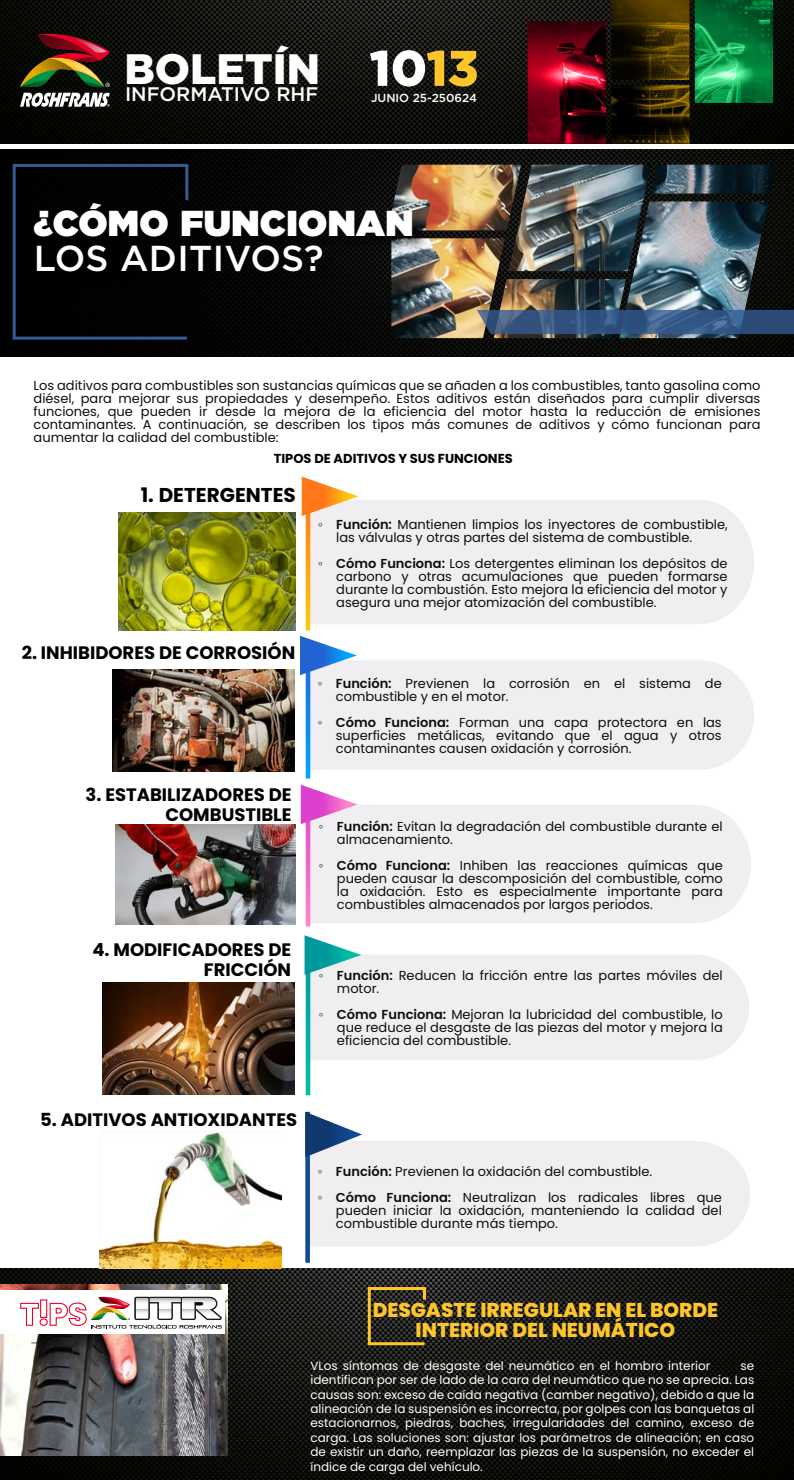
<style>
.page{position:relative;width:794px;height:1480px;background:#fff}
.page>*{position:absolute;margin:0;border:0;box-sizing:border-box;transform-origin:0 0}
.t1{font:900 50px "Gotham";color:#fff}
.t2{font:900 42.5px "Gotham";color:#fff}
.t3{font:900 36px "Gotham";letter-spacing:.01em;color:#fff}
.t4{font:500 36px "Gotham";letter-spacing:.01em;color:#fff}
.t5{font:800 20px/20px "Poppins";color:#ffc629;text-align:center}
.t6{font:700 20px "Poppins";color:#000}
.t7{font:500 19.6px "Gotham";color:#fff}
.t8{font:700 18px/20px "Poppins";color:#000;text-align:right}
.t9{font:13px/13px "Poppins";color:#0e0e0d}
.t10{font:700 13px "Poppins";color:#000}
.t11{font:12px/14.4px "Poppins";color:#fff;text-align:justify}
.t12{font:500 11.6px "Gotham";color:#fff}
.s1{color:#ffc629}
.s2{font-family:"Times New Roman"}
.s3{font-weight:600}
</style>
<div class="page">
<div style="left:310px;top:660px;width:444px;height:110px;background:#f0eef0"></div>
<div style="left:310px;top:500px;width:444px;height:124px;background:#f0eef0"></div>
<div style="left:310px;top:805px;width:441px;height:118px;background:#f0eef0"></div>
<svg style="left:306px;top:516px;width:4px;height:115px"></svg>
<svg style="left:306px;top:675px;width:4px;height:103px"></svg>
<svg style="left:306px;top:824px;width:4px;height:102px"></svg>
<hr style="left:306px;top:937px;width:4px;height:158px;background:#00bba7">
<div style="left:305px;top:1112px;width:5px;height:151px;background:#114c93"></div>
<img style="left:0;top:0;width:794px;height:144px">
<svg style="left:20px;top:32px;width:90px;height:55px;background:#4c2d15"></svg>
<svg style="left:20px;top:93px;width:90px;height:14px"></svg>
<img style="left:528px;top:0;width:245px;height:144px">
<svg style="left:528px;top:21px;width:78px;height:123px;background:#650718"></svg>
<svg style="left:695px;top:0;width:78px;height:103px;background:#0f8a47"></svg>
<svg style="left:611px;top:0;width:78px;height:80px;background:#3c2c00"></svg>
<svg style="left:611px;top:85px;width:78px;height:59px;background:#231a00"></svg>
<img style="left:0;top:1268px;width:794px;height:212px">
<svg style="left:368px;top:1287px;width:58px;height:58px;background:#453d24"></svg>
<img style="left:1px;top:1284px;width:227px;height:171px">
<div style="left:0;top:1290px;width:224px;height:43px;background:#fff"></div>
<svg style="left:20px;top:1296px;width:202px;height:32px"></svg>
<svg style="left:0;top:150px;width:794px;height:206px;background:#070806"></svg>
<svg style="left:13px;top:164px;width:175px;height:176px;background:#080f17"></svg>
<img style="left:391px;top:165px;width:386px;height:173px">
<img style="left:26px;top:195px;width:438px;height:127px">
<svg style="left:477px;top:310px;width:317px;height:24px;background:#385883"></svg>
<img style="left:118px;top:512px;width:177px;height:119px">
<svg style="left:302px;top:477px;width:57px;height:39px"></svg>
<svg style="left:300px;top:636px;width:57px;height:39px"></svg>
<img style="left:112px;top:669px;width:182px;height:103px">
<svg style="left:301px;top:785px;width:57px;height:39px"></svg>
<img style="left:115px;top:824px;width:180px;height:100px">
<svg style="left:304px;top:935px;width:445px;height:125px"></svg>
<img style="left:103px;top:982px;width:191px;height:112px">
<svg style="left:305px;top:1112px;width:445px;height:135px"></svg>
<img style="left:100px;top:1131px;width:182px;height:137px">
<h2 class="t2" style="left:125px;top:40px;width:197px">BOLETÍN</h2>
<h3 class="t7" style="left:125px;top:81px;width:195px">INFORMATIVO RHF</h3>
<h1 class="t1" style="left:369px;top:34px;width:110px">10<span class="s1">13</span></h1>
<p class="t12" style="left:371px;top:91px;width:107px">JUNIO 25-250624</p>
<h3 class="t3" style="left:34px;top:198px;width:381px">¿CÓMO FUNCIONAN</h3>
<h3 class="t4" style="left:34px;top:235px;width:291px">LOS ADITIVOS?</h3>
<p class="t9" style="left:34px;top:379px;width:728px;text-align:justify">Los aditivos para combustibles son sustancias químicas que se añaden a los combustibles, tanto gasolina como diésel, para mejorar sus propiedades y desempeño. Estos aditivos están diseñados para cumplir diversas funciones, que pueden ir desde la mejora de la eficiencia del motor hasta la reducción de emisiones contaminantes. A continuación, se describen los tipos más comunes de aditivos y cómo funcionan para aumentar la calidad del combustible:</p>
<p class="t10" style="left:274px;top:451px;width:240px">TIPOS DE ADITIVOS Y SUS FUNCIONES</p>
<h3 class="t6" style="left:141px;top:484px;width:157px">1. DETERGENTES</h3>
<h3 class="t8" style="left:22px;top:642px;width:275px">2. INHIBIDORES DE CORROSIÓN</h3>
<h3 class="t8" style="left:86px;top:784px;width:207px">3. ESTABILIZADORES DE<br>COMBUSTIBLE</h3>
<h3 class="t8" style="left:92px;top:940px;width:200px">4. MODIFICADORES DE<br>FRICCIÓN</h3>
<p class="t9" style="left:336px;top:518px;width:393px;text-indent:-18px"><span class="s2">◦</span> <span class="s3">Función:</span> Mantienen limpios los inyectores de combustible, las válvulas y otras partes del sistema de combustible.</p>
<p class="t9" style="left:336px;top:557px;width:393px;text-align:justify;text-indent:-18px"><span class="s2">◦</span> <span class="s3">Cómo Funciona:</span> Los detergentes eliminan los depósitos de carbono y otras acumulaciones que pueden formarse durante la combustión. Esto mejora la eficiencia del motor y asegura una mejor atomización del combustible.</p>
<p class="t9" style="left:336px;top:677px;width:387px;text-indent:-18px"><span class="s2">◦</span> <span class="s3">Función:</span> Previenen la corrosión en el sistema de combustible y en el motor.</p>
<p class="t9" style="left:336px;top:716px;width:387px;text-align:justify;text-indent:-18px"><span class="s2">◦</span> <span class="s3">Cómo Funciona:</span> Forman una capa protectora en las superficies metálicas, evitando que el agua y otros contaminantes causen oxidación y corrosión.</p>
<p class="t9" style="left:337px;top:820px;width:387px;text-indent:-18px"><span class="s2">◦</span> <span class="s3">Función:</span> Evitan la degradación del combustible durante el almacenamiento.</p>
<p class="t9" style="left:337px;top:859px;width:387px;text-align:justify;text-indent:-18px"><span class="s2">◦</span> <span class="s3">Cómo Funciona:</span> Inhiben las reacciones químicas que pueden causar la descomposición del combustible, como la oxidación. Esto es especialmente importante para combustibles almacenados por largos periodos.</p>
<p class="t9" style="left:337px;top:969px;width:387px;text-indent:-18px"><span class="s2">◦</span> <span class="s3">Función:</span> Reducen la fricción entre las partes móviles del motor.</p>
<p class="t9" style="left:337px;top:1008px;width:387px;text-align:justify;text-indent:-18px"><span class="s2">◦</span> <span class="s3">Cómo Funciona:</span> Mejoran la lubricidad del combustible, lo que reduce el desgaste de las piezas del motor y mejora la eficiencia del combustible.</p>
<h3 class="t8" style="left:40px;top:1110px;width:258px">5. ADITIVOS ANTIOXIDANTES</h3>
<p class="t9" style="left:318px;top:1158px;width:405px;line-height:26px"><span class="s2">◦</span> <span class="s3">Función:</span> Previenen la oxidación del combustible.<br><span class="s2">◦</span> <span class="s3">Cómo Funciona:</span> Neutralizan los radicales libres que</p>
<p class="t9" style="left:336px;top:1204px;width:387px">pueden iniciar la oxidación, manteniendo la calidad del combustible durante más tiempo.</p>
<h3 class="t5" style="left:373px;top:1300px;width:347px">DESGASTE IRREGULAR EN EL BORDE<br>INTERIOR DEL NEUMÁTICO</h3>
<p class="t11" style="left:310px;top:1358px;width:401px">VLos síntomas de desgaste del neumático en el hombro interior</p>
<p class="t11" style="left:310px;top:1358px;width:445px;text-indent:430px">se identifican por ser de lado de la cara del neumático que no se aprecia. Las causas son: exceso de caída negativa (camber negativo), debido a que la alineación de la suspensión es incorrecta, por golpes con las banquetas al estacionarnos, piedras, baches, irregularidades del camino, exceso de carga. Las soluciones son: ajustar los parámetros de alineación; en caso de existir un daño, reemplazar las piezas de la suspensión, no exceder el índice de carga del vehículo.</p>
</div>
